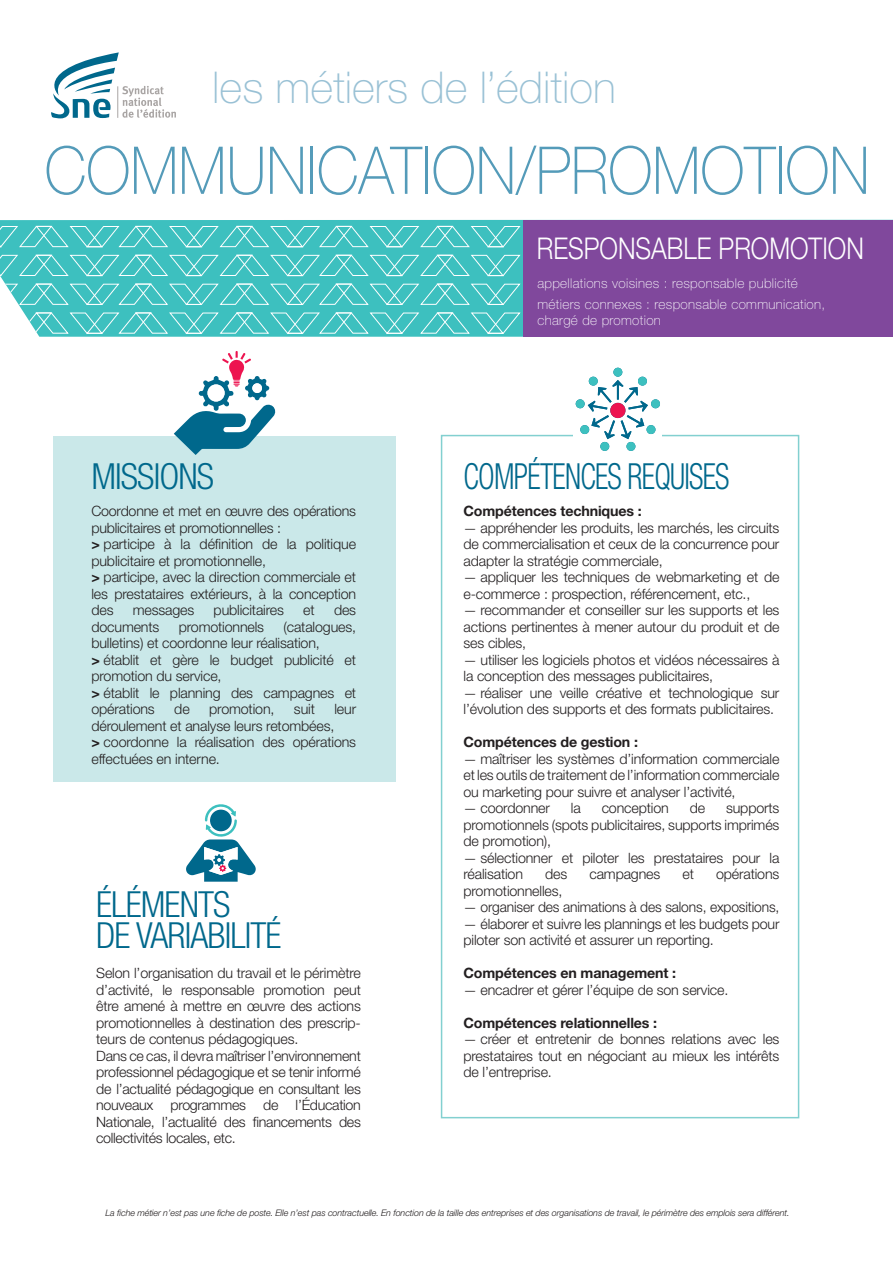
<style>
.page{position:relative;width:893px;height:1263px;background:#fff}
.page>*{position:absolute;margin:0;border:0;box-sizing:border-box;transform-origin:0 0}
.t1{font:100 66px "Helvetica Neue LT Std";color:#549bb9;scale:.9 1}
.t2{font:100 43.95px "Helvetica Neue LT Std";color:#99c1d5}
.Titre_Sun_cd_Light{font:300 condensed 36px/31.5px "Helvetica Neue LT Std";letter-spacing:-.025em;color:#00688c}
.Titre_Sun_cd_Light-2{font:300 condensed 36px "Helvetica Neue LT Std";letter-spacing:-.025em;color:#00688c;scale:.83 1}
.t3{font:300 30px "Helvetica Neue LT Std";color:#fff;scale:.83 1}
.Txt_courant_Helv{font:300 14.25px/16.5px "Helvetica Neue LT Std";letter-spacing:-.01em;color:#231f20}
.Txt_courant_Helv-2{font:700 14.25px "Helvetica Neue LT Std";letter-spacing:-.01em;color:#231f20}
.t4{font:100 13.5px/16.5px "Helvetica Neue LT Std";letter-spacing:.025em;color:#fff}
.CONTACT{font:italic 300 9px "Helvetica Neue LT Std";letter-spacing:-.01em;color:#231f20}
.s1{font-weight:700}
.s2{font-size:13.5px}
</style>
<div class="page">
<div style="left:441px;top:435px;width:358px;height:683px;border:2px solid #82d0d0"></div>
<div style="left:53px;top:436px;width:342px;height:346px;background:#cae8e9"></div>
<svg style="left:0;top:220px;width:524px;height:117px;background:#48c3c2"></svg>
<svg style="left:19px;top:312px;width:501px;height:22px;background:#5bc9c9"></svg>
<svg style="left:0;top:283px;width:520px;height:22px;background:#5bc9c8"></svg>
<svg style="left:0;top:255px;width:520px;height:21px;background:#57c8c7"></svg>
<svg style="left:0;top:226px;width:520px;height:21px;background:#57c8c7"></svg>
<div style="left:524px;top:220px;width:369px;height:117px;background:#80489c"></div>
<svg style="left:51px;top:52px;width:125px;height:66px"></svg>
<hr style="left:117px;top:86px;width:1px;height:32px;background:#a9a5a4">
<div style="left:574px;top:409px;width:88px;height:42px;background:#fff"></div>
<svg style="left:174px;top:351px;width:102px;height:104px"></svg>
<svg style="left:576px;top:368px;width:84px;height:83px"></svg>
<svg style="left:186px;top:804px;width:70px;height:78px"></svg>
<p class="t2" style="left:212px;top:62px;width:405px">les métiers de l’édition</p>
<p class="t1" style="left:44px;top:133px;width:918px">COMMUNICATION/PROMOTION</p>
<p class="t3" style="left:537px;top:230px;width:396px">RESPONSABLE PROMOTION</p>
<p class="Titre_Sun_cd_Light" style="left:91px;top:460px;width:124px">MISSIONS</p>
<p class="Txt_courant_Helv" style="left:91px;top:502px;width:266px">Coordonne et met en œuvre des opérations publicitaires et promotionnelles :</p>
<p class="Txt_courant_Helv" style="left:91px;top:535px;width:266px"><span class="s1">&gt;</span> participe à la définition de la politique publicitaire et promotionnelle,</p>
<p class="Txt_courant_Helv" style="left:91px;top:568px;width:266px;text-align:justify"><span class="s1">&gt;</span> participe, avec la direction commerciale et les prestataires extérieurs, à la conception des</p>
<p class="Txt_courant_Helv" style="left:133px;top:601px;width:63px">messages</p>
<p class="Txt_courant_Helv" style="left:214px;top:601px;width:72px">publicitaires</p>
<p class="Txt_courant_Helv" style="left:303px;top:601px;width:13px">et</p>
<p class="Txt_courant_Helv" style="left:334px;top:601px;width:24px">des</p>
<p class="Txt_courant_Helv" style="left:91px;top:618px;width:70px">documents</p>
<p class="Txt_courant_Helv" style="left:179px;top:618px;width:87px">promotionnels</p>
<p class="Txt_courant_Helv" style="left:91px;top:618px;width:266px;text-indent:192px">(catalogues, bulletins) et coordonne leur réalisation,</p>
<p class="Txt_courant_Helv" style="left:91px;top:651px;width:266px"><span class="s1">&gt;</span> établit et gère le budget publicité et promotion du service,</p>
<p class="Txt_courant_Helv" style="left:91px;top:684px;width:266px"><span class="s1">&gt;</span> établit le planning des campagnes et opérations</p>
<p class="Txt_courant_Helv" style="left:91px;top:700px;width:266px;text-indent:243px">leur déroulement et analyse leurs retombées,</p>
<p class="Txt_courant_Helv" style="left:91px;top:733px;width:266px"><span class="s1">&gt;</span> coordonne la réalisation des opérations effectuées en interne.</p>
<p class="Txt_courant_Helv" style="left:174px;top:700px;width:17px">de</p>
<p class="Txt_courant_Helv" style="left:209px;top:700px;width:67px">promotion,</p>
<p class="Txt_courant_Helv" style="left:294px;top:700px;width:22px">suit</p>
<p class="Titre_Sun_cd_Light" style="left:96px;top:888px;width:187px">ÉLÉMENTS<br>DE VARIABILITÉ</p>
<p class="Txt_courant_Helv" style="left:96px;top:964px;width:266px;text-align:justify">Selon l’organisation du travail et le périmètre d’activité, le responsable promotion peut être amené à mettre en œuvre des actions promotionnelles à destination des prescrip&shy;teurs de contenus pédagogiques.</p>
<p class="Txt_courant_Helv" style="left:96px;top:1047px;width:266px;text-align:justify">Dans ce cas, il devra maîtriser l’environnement professionnel pédagogique et se tenir informé de l’actualité pédagogique en consultant les nouveaux programmes de l’Éducation Nationale, l’actualité des financements des collectivités locales, etc.</p>
<p class="t4" style="left:537px;top:275px;width:262px">appellations voisines : responsable publicité</p>
<p class="t4" style="left:537px;top:296px;width:289px">métiers connexes : responsable communication, chargé de promotion</p>
<p class="Titre_Sun_cd_Light-2" style="left:463px;top:456px;width:322px">COMPÉTENCES REQUISES</p>
<p class="Txt_courant_Helv-2" style="left:463px;top:502px;width:180px">Compétences techniques :</p>
<p class="Txt_courant_Helv" style="left:463px;top:519px;width:317px;text-align:justify"><span class="s2">—</span> appréhender les produits, les marchés, les circuits de commercialisation et ceux de la concurrence pour adapter la stratégie commerciale,</p>
<p class="Txt_courant_Helv" style="left:463px;top:568px;width:317px"><span class="s2">—</span> appliquer les techniques de webmarketing et de e-commerce : prospection, référencement, etc.,</p>
<p class="Txt_courant_Helv" style="left:463px;top:601px;width:317px;text-align:justify"><span class="s2">—</span> recommander et conseiller sur les supports et les actions pertinentes à mener autour du produit et de ses cibles,</p>
<p class="Txt_courant_Helv" style="left:463px;top:651px;width:317px"><span class="s2">—</span> utiliser les logiciels photos et vidéos nécessaires à la conception des messages publicitaires,</p>
<p class="Txt_courant_Helv" style="left:463px;top:684px;width:317px"><span class="s2">—</span> réaliser une veille créative et technologique sur l’évolution des supports et des formats publicitaires.</p>
<p class="Txt_courant_Helv-2" style="left:463px;top:733px;width:176px">Compétences de gestion :</p>
<p class="Txt_courant_Helv" style="left:463px;top:750px;width:317px;text-align:justify"><span class="s2">—</span> maîtriser les systèmes d’information commerciale et les outils de traitement de l’information commerciale ou marketing pour suivre et analyser l’activité,</p>
<p class="Txt_courant_Helv" style="left:463px;top:799px;width:88px"><span class="s2">—</span> coordonner</p>
<p class="Txt_courant_Helv" style="left:571px;top:799px;width:11px">la</p>
<p class="Txt_courant_Helv" style="left:602px;top:799px;width:69px">conception</p>
<p class="Txt_courant_Helv" style="left:690px;top:799px;width:17px">de</p>
<p class="Txt_courant_Helv" style="left:463px;top:799px;width:317px;text-align:justify;text-indent:263px">supports promotionnels (spots publicitaires, supports imprimés de promotion),</p>
<p class="Txt_courant_Helv" style="left:463px;top:849px;width:317px"><span class="s2">—</span> sélectionner et piloter les prestataires pour la réalisation</p>
<p class="Txt_courant_Helv" style="left:545px;top:865px;width:24px">des</p>
<p class="Txt_courant_Helv" style="left:589px;top:865px;width:72px">campagnes</p>
<p class="Txt_courant_Helv" style="left:682px;top:865px;width:13px">et</p>
<p class="Txt_courant_Helv" style="left:716px;top:865px;width:65px">opérations</p>
<p class="Txt_courant_Helv" style="left:463px;top:882px;width:100px">promotionnelles,</p>
<p class="Txt_courant_Helv" style="left:463px;top:898px;width:317px"><span class="s2">—</span> organiser des animations à des salons, expositions,</p>
<p class="Txt_courant_Helv" style="left:463px;top:915px;width:317px"><span class="s2">—</span> élaborer et suivre les plannings et les budgets pour piloter son activité et assurer un reporting.</p>
<p class="Txt_courant_Helv-2" style="left:463px;top:964px;width:214px">Compétences en management :</p>
<p class="Txt_courant_Helv" style="left:463px;top:981px;width:266px"><span class="s2">—</span> encadrer et gérer l’équipe de son service.</p>
<p class="Txt_courant_Helv-2" style="left:463px;top:1014px;width:195px">Compétences relationnelles :</p>
<p class="Txt_courant_Helv" style="left:463px;top:1030px;width:317px;text-align:justify"><span class="s2">—</span> créer et entretenir de bonnes relations avec les prestataires tout en négociant au mieux les intérêts de l’entreprise.</p>
<p class="CONTACT" style="left:105px;top:1207px;width:686px">La fiche métier n’est pas une fiche de poste. Elle n’est pas contractuelle. En fonction de la taille des entreprises et des organisations de travail, le périmètre des emplois sera différent.</p>
</div>
